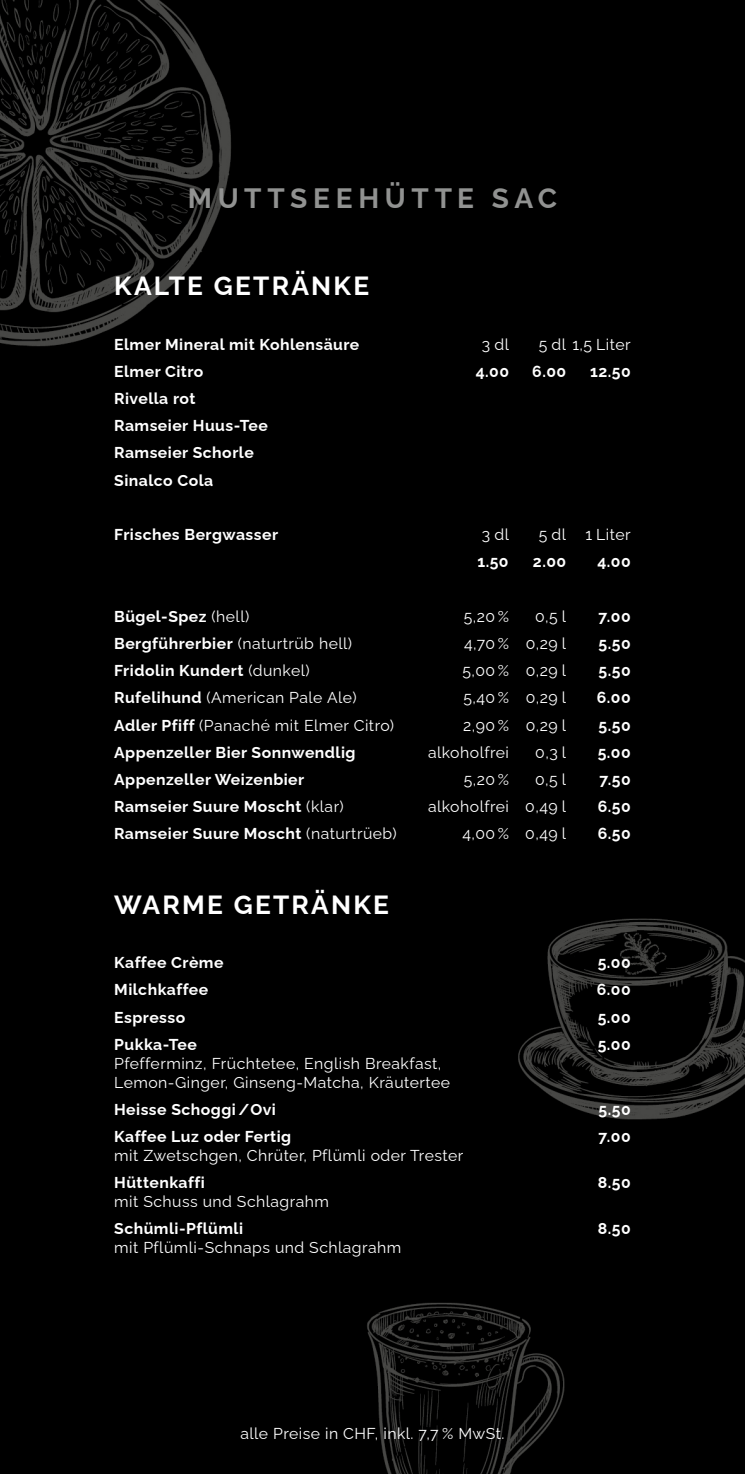
<style>
.page{position:relative;width:745px;height:1474px;background:#fff}
.page>*{position:absolute;margin:0;border:0;box-sizing:border-box;transform-origin:0 0}
.t1{font:700 28px "Raleway";letter-spacing:.2em;color:#919291}
.t2{font:700 26.25px "Raleway";letter-spacing:.085em;color:#fff}
.t3{font:700 15.75px/27.1px "Raleway";letter-spacing:.03em;color:#fff}
.t4{font:15.75px/18.9px "Raleway";letter-spacing:.03em;color:#fff}
.s1{font-weight:400}
.s2{font-weight:700}
</style>
<div class="page">
<div style="left:0;top:0;width:744px;height:1473px;background:#000"></div>
<h1 class="t1" style="left:188px;top:175px;width:370px">MUTTSEEHÜTTE SAC</h1>
<h2 class="t2" style="left:114px;top:265px;width:256px">KALTE GETRÄNKE</h2>
<p class="t3" style="left:114px;top:329px;width:246px">Elmer Mineral mit Kohlensäure</p>
<p class="t4" style="left:481px;top:333px;width:29px">3 dl</p>
<p class="t4" style="left:538px;top:333px;width:93px">5 dl 1,5 Liter</p>
<p class="t3" style="left:114px;top:356px;width:91px">Elmer Citro</p>
<p class="t3" style="left:475px;top:356px;width:35px">4.00</p>
<p class="t3" style="left:532px;top:356px;width:35px">6.00</p>
<p class="t3" style="left:590px;top:356px;width:42px">12.50</p>
<p class="t3" style="left:114px;top:383px;width:155px">Rivella rot<br>Ramseier Huus-Tee<br>Ramseier Schorle<br>Sinalco Cola</p>
<p class="t3" style="left:114px;top:519px;width:165px">Frisches Bergwasser</p>
<p class="t4" style="left:481px;top:523px;width:29px">3 dl</p>
<p class="t4" style="left:538px;top:523px;width:93px">5 dl 1 Liter</p>
<p class="t3" style="left:477px;top:546px;width:33px">1.50</p>
<p class="t3" style="left:532px;top:546px;width:35px">2.00</p>
<p class="t3" style="left:597px;top:546px;width:35px">4.00</p>
<p class="t3" style="left:114px;top:601px;width:136px">Bügel-Spez <span class="s1">(hell)</span></p>
<p class="t4" style="left:463px;top:605px;width:47px">5,20 %</p>
<p class="t4" style="left:534px;top:605px;width:33px">0,5 l</p>
<p class="t3" style="left:598px;top:601px;width:34px">7.00</p>
<p class="t4" style="left:114px;top:632px;width:239px"><span class="s2">Bergführerbier</span> (naturtrüb hell)</p>
<p class="t4" style="left:464px;top:632px;width:103px">4,70 % 0,29 l</p>
<p class="t3" style="left:598px;top:628px;width:34px">5.50</p>
<p class="t3" style="left:114px;top:655px;width:197px">Fridolin Kundert <span class="s1">(dunkel)</span></p>
<p class="t4" style="left:462px;top:659px;width:105px">5,00 % 0,29 l</p>
<p class="t3" style="left:598px;top:655px;width:34px">5.50</p>
<p class="t4" style="left:114px;top:686px;width:244px"><span class="s2">Rufelihund</span> (American Pale Ale)</p>
<p class="t4" style="left:463px;top:686px;width:104px">5,40 % 0,29 l</p>
<p class="t3" style="left:596px;top:682px;width:35px">6.00</p>
<p class="t4" style="left:114px;top:714px;width:281px"><span class="s2">Adler Pfiff</span> (Panaché mit Elmer Citro)</p>
<p class="t4" style="left:463px;top:714px;width:104px">2,90 % 0,29 l</p>
<p class="t3" style="left:598px;top:709px;width:34px">5.50</p>
<p class="t3" style="left:114px;top:737px;width:243px">Appenzeller Bier Sonnwendlig</p>
<p class="t4" style="left:428px;top:741px;width:82px">alkoholfrei</p>
<p class="t4" style="left:535px;top:741px;width:32px">0,3 l</p>
<p class="t3" style="left:597px;top:737px;width:35px">5.00</p>
<p class="t3" style="left:114px;top:764px;width:191px">Appenzeller Weizenbier</p>
<p class="t4" style="left:463px;top:768px;width:47px">5,20 %</p>
<p class="t4" style="left:534px;top:768px;width:33px">0,5 l</p>
<p class="t3" style="left:599px;top:764px;width:33px">7.50</p>
<p class="t3" style="left:114px;top:791px;width:231px">Ramseier Suure Moscht <span class="s1">(klar)</span></p>
<p class="t4" style="left:428px;top:795px;width:139px">alkoholfrei 0,49 l</p>
<p class="t3" style="left:597px;top:791px;width:34px">6.50</p>
<p class="t3" style="left:114px;top:818px;width:284px">Ramseier Suure Moscht <span class="s1">(naturtrüeb)</span></p>
<p class="t4" style="left:462px;top:822px;width:105px">4,00 % 0,49 l</p>
<p class="t3" style="left:597px;top:818px;width:34px">6.50</p>
<h2 class="t2" style="left:114px;top:883px;width:276px">WARME GETRÄNKE</h2>
<p class="t3" style="left:114px;top:947px;width:111px">Kaffee Crème</p>
<p class="t3" style="left:597px;top:947px;width:35px">5.00</p>
<p class="t3" style="left:114px;top:974px;width:95px">Milchkaffee</p>
<p class="t3" style="left:596px;top:974px;width:35px">6.00</p>
<p class="t3" style="left:114px;top:1001px;width:73px">Espresso</p>
<p class="t3" style="left:597px;top:1001px;width:35px">5.00</p>
<p class="t3" style="left:114px;top:1028px;width:84px">Pukka-Tee</p>
<p class="t4" style="left:114px;top:1051px;width:337px">Pfefferminz, Früchtetee, English Breakfast,<br>Lemon-Ginger, Ginseng-Matcha, Kräutertee</p>
<p class="t3" style="left:597px;top:1028px;width:35px">5.00</p>
<p class="t3" style="left:114px;top:1093px;width:163px">Heisse Schoggi / Ovi</p>
<p class="t3" style="left:598px;top:1093px;width:34px">5.50</p>
<p class="t3" style="left:114px;top:1121px;width:178px">Kaffee Luz oder Fertig</p>
<p class="t4" style="left:114px;top:1144px;width:350px">mit Zwetschgen, Chrüter, Pflümli oder Trester</p>
<p class="t3" style="left:598px;top:1121px;width:34px">7.00</p>
<p class="t3" style="left:114px;top:1167px;width:92px">Hüttenkaffi</p>
<p class="t4" style="left:114px;top:1190px;width:216px">mit Schuss und Schlagrahm</p>
<p class="t3" style="left:114px;top:1213px;width:130px">Schümli-Pflümli</p>
<p class="t4" style="left:114px;top:1236px;width:288px">mit Pflümli-Schnaps und Schlagrahm</p>
<p class="t4" style="left:240px;top:1422px;width:265px">alle Preise in CHF, inkl. 7,7 % MwSt.</p>
<p class="t3" style="left:597px;top:1167px;width:34px">8.50</p>
<p class="t3" style="left:597px;top:1213px;width:34px">8.50</p>
</div>
